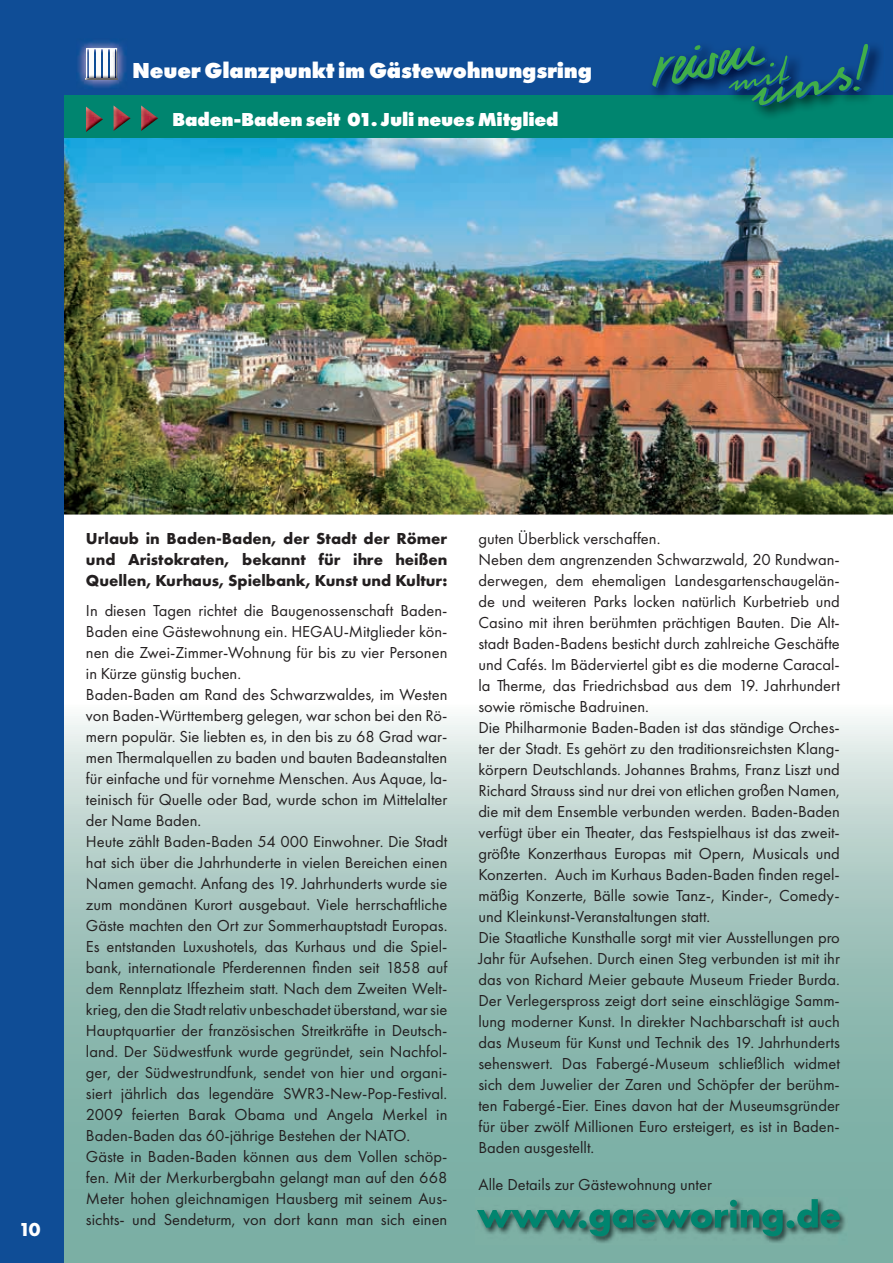
<style>
.page{position:relative;width:893px;height:1263px;background:#fff}
.page>*{position:absolute;margin:0;border:0;box-sizing:border-box;transform-origin:0 0}
.t1{font:800 22.5px "Futura PT";letter-spacing:-.01em;color:#fff}
.t2{font:800 19.5px "Futura PT";letter-spacing:-.01em;color:#fff}
.t3{font:700 19.5px "Futura PT";color:#fff}
.t4{font:16.5px/21px "Futura PT";color:#231f20}
.t5{font:700 16.5px/21px "Futura PT";color:#231f20;text-align:justify}
</style>
<div class="page">
<svg style="left:64px;top:716px;width:829px;height:547px;background:#9fc3bc"></svg>
<img style="left:64px;top:138px;width:829px;height:376px">
<div style="left:33px;top:0;width:860px;height:105px;background:#0f4d96"></div>
<div style="left:56px;top:95px;width:837px;height:43px;background:#00856f"></div>
<img style="left:78px;top:41px;width:48px;height:47px">
<img style="left:86px;top:48px;width:31px;height:31px">
<img style="left:86px;top:107px;width:14px;height:10px">
<img style="left:86px;top:117px;width:17px;height:14px">
<img style="left:114px;top:106px;width:14px;height:10px">
<img style="left:114px;top:116px;width:17px;height:14px">
<img style="left:141px;top:105px;width:14px;height:11px">
<img style="left:141px;top:116px;width:17px;height:14px">
<svg style="left:652px;top:44px;width:218px;height:63px"></svg>
<div style="left:0;top:0;width:64px;height:1263px;background:#0f4d96"></div>
<img style="left:476px;top:1197px;width:371px;height:47px">
<svg style="left:477px;top:1199px;width:363px;height:37px;background:#4a9285"></svg>
<h1 class="t1" style="left:132px;top:57px;width:461px">Neuer Glanzpunkt im Gästewohnungsring</h1>
<p class="t2" style="left:172px;top:107px;width:388px">Baden-Baden seit 01. Juli neues Mitglied</p>
<p class="t3" style="left:19px;top:1217px;width:23px">10</p>
<p class="t5" style="left:86px;top:528px;width:363px">Urlaub in Baden-Baden, der Stadt der Römer und Aristokraten, bekannt für ihre heißen Quellen, Kurhaus, Spielbank, Kunst und Kultur:</p>
<p class="t4" style="left:86px;top:600px;width:363px">In diesen Tagen richtet die Baugenossenschaft Baden-Baden eine Gästewohnung ein. HEGAU-Mitglieder kön&shy;nen die Zwei-Zimmer-Wohnung für bis zu vier Personen in Kürze günstig buchen.<br>Baden-Baden am Rand des Schwarzwaldes, im Westen von Baden-Württemberg gelegen, war schon bei den Rö&shy;mern populär. Sie liebten es, in den bis zu 68 Grad war&shy;men Thermalquellen zu baden und bauten Badeanstalten für einfache und für vornehme Menschen. Aus Aquae, la&shy;teinisch für Quelle oder Bad, wurde schon im Mittelalter der Name Baden.<br>Heute zählt Baden-Baden 54 000 Einwohner. Die Stadt hat sich über die Jahrhunderte in vielen Bereichen einen Namen gemacht. Anfang des 19. Jahrhunderts wurde sie zum mondänen Kurort ausgebaut. Viele herrschaftliche Gäste machten den Ort zur Sommerhauptstadt Europas.<br>Es entstanden Luxushotels, das Kurhaus und die Spiel&shy;bank, internationale Pferderennen finden seit 1858 auf dem Rennplatz Iffezheim statt. Nach dem Zweiten Welt&shy;krieg, den die Stadt relativ unbeschadet überstand, war sie Hauptquartier der französischen Streitkräfte in Deutsch&shy;land. Der Südwestfunk wurde gegründet, sein Nachfol&shy;ger, der Südwestrundfunk, sendet von hier und organi&shy;siert jährlich das legendäre SWR3-New-Pop-Festival.<br>2009 feierten Barak Obama und Angela Merkel in Baden-Baden das 60-jährige Bestehen der NATO.<br>Gäste in Baden-Baden können aus dem Vollen schöp&shy;fen. Mit der Merkurbergbahn gelangt man auf den 668<br>Meter hohen gleichnamigen Hausberg mit seinem Aus&shy;sichts- und Sendeturm, von dort kann man sich einen</p>
<p class="t4" style="left:478px;top:528px;width:363px">guten Überblick verschaffen.<br>Neben dem angrenzenden Schwarzwald, 20 Rundwan&shy;derwegen, dem ehemaligen Landesgartenschaugelän&shy;de und weiteren Parks locken natürlich Kurbetrieb und Casino mit ihren berühmten prächtigen Bauten. Die Alt&shy;stadt Baden-Badens besticht durch zahlreiche Geschäfte und Cafés. Im Bäderviertel gibt es die moderne Caracal&shy;la Therme, das Friedrichsbad aus dem 19. Jahrhundert sowie römische Badruinen.<br>Die Philharmonie Baden-Baden ist das ständige Orches&shy;ter der Stadt. Es gehört zu den traditionsreichsten Klang&shy;körpern Deutschlands. Johannes Brahms, Franz Liszt und Richard Strauss sind nur drei von etlichen großen Namen, die mit dem Ensemble verbunden werden. Baden-Baden verfügt über ein Theater, das Festspielhaus ist das zweit&shy;größte Konzerthaus Europas mit Opern, Musicals und Konzerten. Auch im Kurhaus Baden-Baden finden regel&shy;mäßig Konzerte, Bälle sowie Tanz-, Kinder-, Comedy&shy;und Kleinkunst-Veranstaltungen statt.<br>Die Staatliche Kunsthalle sorgt mit vier Ausstellungen pro Jahr für Aufsehen. Durch einen Steg verbunden ist mit ihr das von Richard Meier gebaute Museum Frieder Burda.<br>Der Verlegerspross zeigt dort seine einschlägige Samm&shy;lung moderner Kunst. In direkter Nachbarschaft ist auch das Museum für Kunst und Technik des 19. Jahrhunderts sehenswert. Das Fabergé-Museum schließlich widmet sich dem Juwelier der Zaren und Schöpfer der berühm&shy;ten Fabergé-Eier. Eines davon hat der Museumsgründer für über zwölf Millionen Euro ersteigert, es ist in Baden-Baden ausgestellt.</p>
<p class="t4" style="left:478px;top:1173px;width:235px">Alle Details zur Gästewohnung unter</p>
</div>
